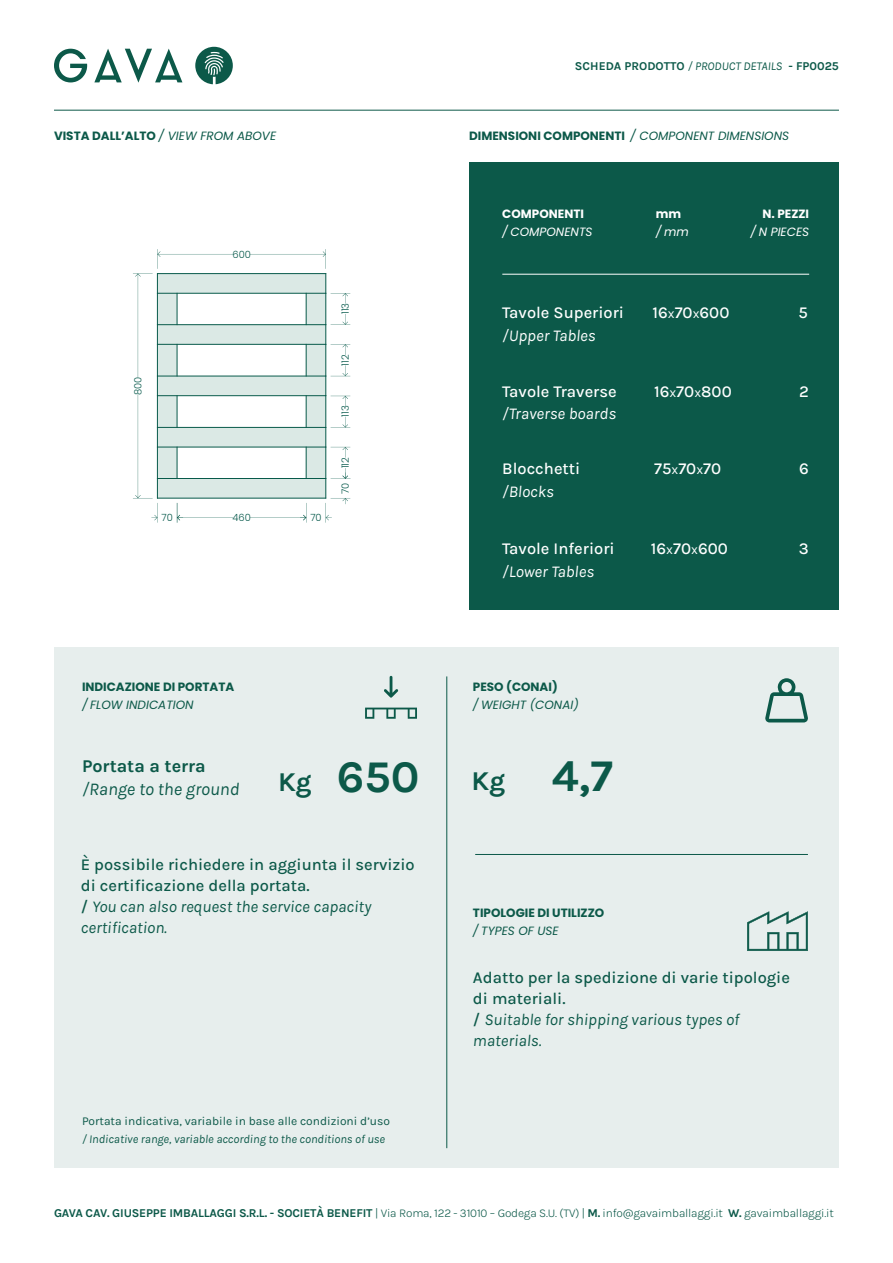
<style>
.page{position:relative;width:893px;height:1263px;background:#fff}
.page>*{position:absolute;margin:0;border:0;box-sizing:border-box;transform-origin:0 0}
.t1{font:700 45.3px "Karla";color:#0c5949}
.t2{font:italic 18px "Karla";color:#0c5949}
.t3{font:700 18px "Karla";color:#0c5949}
.t4{font:500 16.5px/21px "Karla";color:#0c5949}
.t5{font:500 16.5px "Karla";color:#fff}
.t6{font:italic 16.5px "Karla";color:#fff}
.t7{font:300 12px "Karla";letter-spacing:-.015em;color:#0c5949}
.t8{font:700 12px "Poppins";color:#0c5949}
.t9{font:italic 12px "Karla";color:#0c5949}
.t10{font:12px "Karla";color:#0c5949}
.t11{font:italic 12px "Poppins";color:#0c5949}
.t12{font:700 12px "Karla";color:#0c5949}
.t13{font:italic 12px "Poppins";color:#fff}
.t14{font:700 12px "Poppins";color:#fff}
.t15{font:300 9.9px "Poppins";color:#05584a}
.s1{font-weight:400;font-style:italic}
.s2{font-size:10.5px}
.s3{font-size:27.15px}
.s4{font-weight:700}
</style>
<div class="page">
<div style="left:54px;top:647px;width:785px;height:521px;background:#e7eeed"></div>
<hr style="left:54px;top:110px;width:785px;height:1px;background:#0c5949">
<svg style="left:54px;top:49px;width:33px;height:33px"></svg>
<svg style="left:94px;top:49px;width:88px;height:34px"></svg>
<svg style="left:195px;top:47px;width:38px;height:37px"></svg>
<hr style="left:446px;top:676px;width:1px;height:472px;background:#0c5949">
<hr style="left:475px;top:854px;width:333px;height:1px;background:#0c5949">
<svg style="left:765px;top:678px;width:43px;height:44px"></svg>
<svg style="left:747px;top:911px;width:61px;height:40px"></svg>
<div style="left:469px;top:162px;width:369px;height:447px;background:#0c5949"></div>
<hr style="left:502px;top:274px;width:307px;height:1px;background:#fff">
<svg style="left:384px;top:676px;width:14px;height:22px"></svg>
<svg style="left:365px;top:708px;width:52px;height:11px"></svg>
<svg style="left:133px;top:249px;width:218px;height:274px"></svg>
<p class="t8" style="left:54px;top:129px;width:224px">VISTA DALL’ALTO <span class="s1">/ VIEW FROM ABOVE</span></p>
<p class="t15" style="left:232px;top:248px;width:20px">600</p>
<p class="t15" style="left:132px;top:395px;width:20px;rotate:-90deg">800</p>
<p class="t15" style="left:162px;top:512px;width:13px">70</p>
<p class="t15" style="left:232px;top:512px;width:20px">460</p>
<p class="t15" style="left:310px;top:512px;width:13px">70</p>
<p class="t15" style="left:339px;top:314px;width:13px;rotate:-90deg">113</p>
<p class="t15" style="left:339px;top:366px;width:13px;rotate:-90deg">112</p>
<p class="t15" style="left:339px;top:417px;width:13px;rotate:-90deg">113</p>
<p class="t15" style="left:339px;top:468px;width:13px;rotate:-90deg">112</p>
<p class="t15" style="left:339px;top:494px;width:13px;rotate:-90deg">70</p>
<p class="t8" style="left:82px;top:680px;width:154px">INDICAZIONE DI PORTATA</p>
<p class="t11" style="left:82px;top:698px;width:113px">/ FLOW INDICATION</p>
<p class="t12" style="left:575px;top:58px;width:265px">SCHEDA PRODOTTO <span class="s1">/ PRODUCT DETAILS</span> - FP0025</p>
<p class="t8" style="left:469px;top:129px;width:321px">DIMENSIONI COMPONENTI <span class="s1">/ COMPONENT DIMENSIONS</span></p>
<p class="t14" style="left:502px;top:207px;width:83px">COMPONENTI</p>
<p class="t13" style="left:502px;top:225px;width:92px">/ COMPONENTS</p>
<p class="t14" style="left:656px;top:207px;width:27px">mm</p>
<p class="t13" style="left:656px;top:225px;width:34px">/mm</p>
<p class="t14" style="left:762px;top:207px;width:48px">N. PEZZI</p>
<p class="t13" style="left:750px;top:225px;width:60px">/ N PIECES</p>
<p class="t5" style="left:502px;top:302px;width:123px">Tavole Superiori</p>
<p class="t6" style="left:502px;top:324px;width:95px">/Upper Tables</p>
<p class="t5" style="left:652px;top:302px;width:78px">16<span class="s2">X</span>70<span class="s2">X</span>600</p>
<p class="t5" style="left:798px;top:302px;width:11px">5</p>
<p class="t5" style="left:502px;top:381px;width:116px">Tavole Traverse</p>
<p class="t6" style="left:502px;top:403px;width:115px">/Traverse boards</p>
<p class="t5" style="left:654px;top:381px;width:79px">16<span class="s2">X</span>70<span class="s2">X</span>800</p>
<p class="t5" style="left:799px;top:381px;width:11px">2</p>
<p class="t5" style="left:502px;top:458px;width:80px">Blocchetti</p>
<p class="t6" style="left:502px;top:480px;width:53px">/Blocks</p>
<p class="t5" style="left:654px;top:458px;width:69px">75<span class="s2">X</span>70<span class="s2">X</span>70</p>
<p class="t5" style="left:799px;top:458px;width:11px">6</p>
<p class="t5" style="left:502px;top:538px;width:114px">Tavole Inferiori</p>
<p class="t6" style="left:502px;top:561px;width:93px">/Lower Tables</p>
<p class="t5" style="left:651px;top:538px;width:78px">16<span class="s2">X</span>70<span class="s2">X</span>600</p>
<p class="t5" style="left:799px;top:538px;width:11px">3</p>
<p class="t8" style="left:473px;top:680px;width:86px">PESO (CONAI)</p>
<p class="t11" style="left:473px;top:698px;width:107px">/ WEIGHT (CONAI)</p>
<p class="t3" style="left:82px;top:755px;width:125px">Portata a terra</p>
<p class="t2" style="left:82px;top:777px;width:159px">/Range to the ground</p>
<h1 class="t1" style="left:278px;top:747px;width:336px"><span class="s3">Kg</span> 650 <span class="s3">Kg</span> 4,7</h1>
<p class="t4" style="left:81px;top:853px;width:336px">È possibile richiedere in aggiunta il servizio di certificazione della portata.<br>/ <span class="s1">You can also request the service capacity certification.</span></p>
<p class="t10" style="left:82px;top:1113px;width:309px">Portata indicativa, variabile in base alle condizioni d’uso</p>
<p class="t9" style="left:82px;top:1131px;width:305px">/ Indicative range, variable according to the conditions of use</p>
<p class="t8" style="left:473px;top:906px;width:133px">TIPOLOGIE DI UTILIZZO</p>
<p class="t11" style="left:473px;top:924px;width:87px">/ TYPES OF USE</p>
<p class="t4" style="left:473px;top:967px;width:318px">Adatto per la spedizione di varie tipologie di materiali.<br>/ <span class="s1">Suitable for shipping various types of materials.</span></p>
<p class="t7" style="left:54px;top:1205px;width:781px"><span class="s4">GAVA CAV. GIUSEPPE IMBALLAGGI S.R.L. - SOCIETÀ BENEFIT</span> | Via Roma, 122 - 31010 – Godega S.U. (TV) | <span class="s4">M.</span> info@gavaimballaggi.it <span class="s4">W.</span> gavaimballaggi.it</p>
</div>
